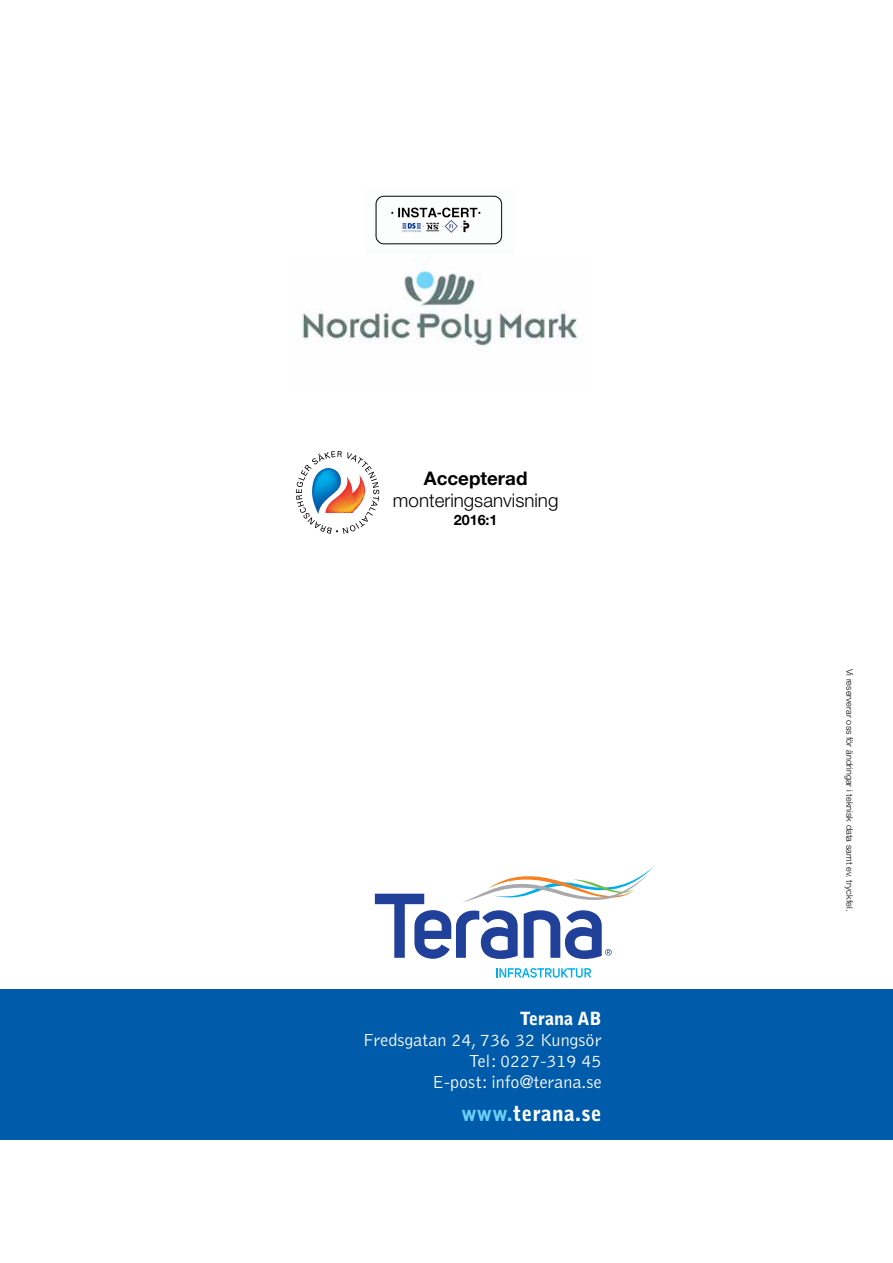
<style>
.page{position:relative;width:893px;height:1263px;background:#fff}
.page>*{position:absolute;margin:0;border:0;box-sizing:border-box;transform-origin:0 0}
.t1{font:900 21px "Bell Gothic";letter-spacing:.02em;color:#fff}
.t2{font:300 18.75px "Helvetica Neue";color:#000}
.t3{font:700 18.75px "Helvetica Neue";color:#000}
.t4{font:300 18.15px/21px "Bell Gothic";color:#fff;text-align:right}
.t5{font:900 18.15px "Bell Gothic";color:#fff}
.t6{font:700 14.25px "Helvetica Neue";color:#000}
.t7{font:300 9px "Helvetica Neue";letter-spacing:.01em;color:#000}
.s1{color:#6dcff6}
</style>
<div class="page">
<div style="left:0;top:989px;width:893px;height:151px;background:#005baa"></div>
<svg style="left:375px;top:866px;width:279px;height:93px"></svg>
<svg style="left:496px;top:968px;width:95px;height:10px"></svg>
<img style="left:302px;top:257px;width:280px;height:93px">
<img style="left:375px;top:195px;width:128px;height:50px">
<svg style="left:296px;top:451px;width:83px;height:83px"></svg>
<p class="t3" style="left:424px;top:467px;width:105px">Accepterad</p>
<p class="t2" style="left:393px;top:489px;width:167px">monteringsanvisning</p>
<p class="t6" style="left:454px;top:511px;width:45px">2016:1</p>
<p class="t5" style="left:520px;top:1007px;width:83px">Terana AB</p>
<p class="t4" style="left:363px;top:1029px;width:240px">Fredsgatan 24, 736 32 Kungsör<br>Tel: 0227-319 45<br>E-post: info@terana.se</p>
<p class="t1" style="left:461px;top:1101px;width:142px"><span class="s1">www.</span>terana.se</p>
<p class="t7" style="left:855px;top:669px;width:244px;rotate:90deg">Vi reserverar oss för ändringar i teknisk data samt ev. tryckfel.</p>
</div>
